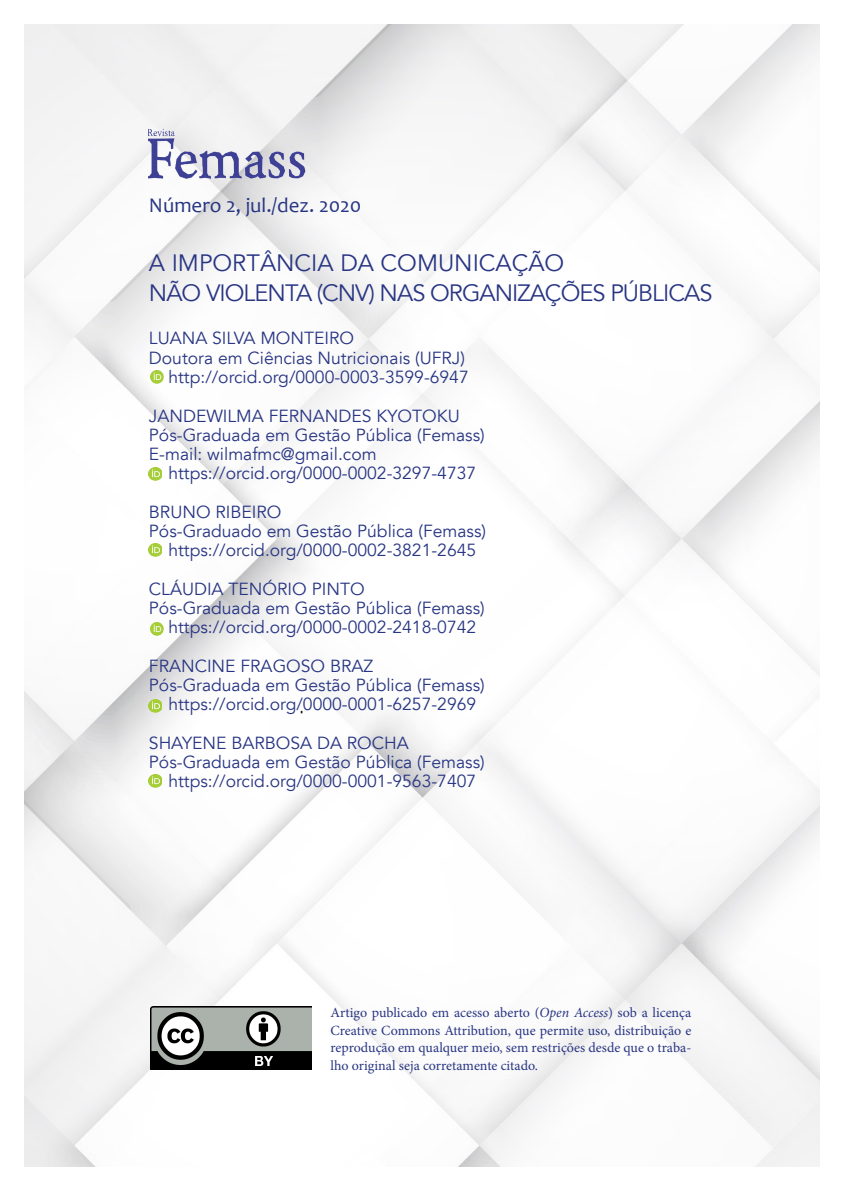
<style>
.page{position:relative;width:844px;height:1191px;background:#fff}
.page>*{position:absolute;margin:0;border:0;box-sizing:border-box;transform-origin:0 0}
.TÍTULOS{font:23.62px "Avenir LT";letter-spacing:-.04em;color:#283583}
.TÍTULOS-2{font:23.62px "Avenir LT";color:#283583}
.t1{font:21px "Candara";color:#283583}
.CREDENCIAL{font:17.5px "Avenir LT";color:#283583}
.t2{font:14px/17.5px "Minion Pro";color:#283583;text-align:justify}
.s1{font-style:italic}
</style>
<div class="page">
<img style="left:25px;top:25px;width:794px;height:1141px">
<img style="left:149px;top:124px;width:163px;height:65px">
<svg style="left:150px;top:371px;width:13px;height:13px"></svg>
<img style="left:150px;top:1006px;width:161px;height:63px">
<svg style="left:149px;top:467px;width:13px;height:13px"></svg>
<svg style="left:149px;top:543px;width:13px;height:13px"></svg>
<svg style="left:150px;top:622px;width:13px;height:13px"></svg>
<svg style="left:149px;top:699px;width:13px;height:13px"></svg>
<svg style="left:149px;top:774px;width:13px;height:13px"></svg>
<p class="t1" style="left:149px;top:192px;width:214px">Número 2, jul./dez. 2020</p>
<p class="TÍTULOS-2" style="left:149px;top:249px;width:417px">A IMPORTÂNCIA DA COMUNICAÇÃO</p>
<p class="TÍTULOS" style="left:149px;top:279px;width:565px">NÃO VIOLENTA (CNV) NAS ORGANIZAÇÕES PÚBLICAS</p>
<p class="CREDENCIAL" style="left:149px;top:328px;width:207px">LUANA SILVA MONTEIRO</p>
<p class="CREDENCIAL" style="left:149px;top:348px;width:317px">Doutora em Ciências Nutricionais (UFRJ)</p>
<p class="CREDENCIAL" style="left:168px;top:367px;width:302px">http://orcid.org/0000-0003-3599-6947</p>
<p class="CREDENCIAL" style="left:149px;top:405px;width:312px">JANDEWILMA FERNANDES KYOTOKU</p>
<p class="CREDENCIAL" style="left:149px;top:425px;width:337px">Pós-Graduada em Gestão Pública (Femass)</p>
<p class="CREDENCIAL" style="left:149px;top:444px;width:229px">E-mail: wilmafmc@gmail.com</p>
<p class="CREDENCIAL" style="left:168px;top:463px;width:309px">https://orcid.org/0000-0002-3297-4737</p>
<p class="CREDENCIAL" style="left:149px;top:502px;width:134px">BRUNO RIBEIRO</p>
<p class="CREDENCIAL" style="left:149px;top:521px;width:338px">Pós-Graduado em Gestão Pública (Femass)</p>
<p class="CREDENCIAL" style="left:168px;top:540px;width:309px">https://orcid.org/0000-0002-3821-2645</p>
<p class="CREDENCIAL" style="left:149px;top:579px;width:217px">CLÁUDIA TENÓRIO PINTO</p>
<p class="CREDENCIAL" style="left:149px;top:598px;width:337px">Pós-Graduada em Gestão Pública (Femass)</p>
<p class="CREDENCIAL" style="left:168px;top:617px;width:309px">https://orcid.org/0000-0002-2418-0742</p>
<p class="CREDENCIAL" style="left:149px;top:656px;width:226px">FRANCINE FRAGOSO BRAZ</p>
<p class="CREDENCIAL" style="left:149px;top:675px;width:337px">Pós-Graduada em Gestão Pública (Femass)</p>
<p class="CREDENCIAL" style="left:168px;top:694px;width:309px">https://orcid.org/0000-0001-6257-2969</p>
<p class="CREDENCIAL" style="left:149px;top:733px;width:261px">SHAYENE BARBOSA DA ROCHA</p>
<p class="CREDENCIAL" style="left:149px;top:752px;width:337px">Pós-Graduada em Gestão Pública (Femass)</p>
<p class="CREDENCIAL" style="left:168px;top:771px;width:309px">https://orcid.org/0000-0001-9563-7407</p>
<p class="t2" style="left:330px;top:1004px;width:362px">Artigo publicado em acesso aberto (<span class="s1">Open Access</span>) sob a licença Creative Commons Attribution, que permite uso, distribuição e reprodução em qualquer meio, sem restrições desde que o traba&shy;lho original seja corretamente citado.</p>
</div>
